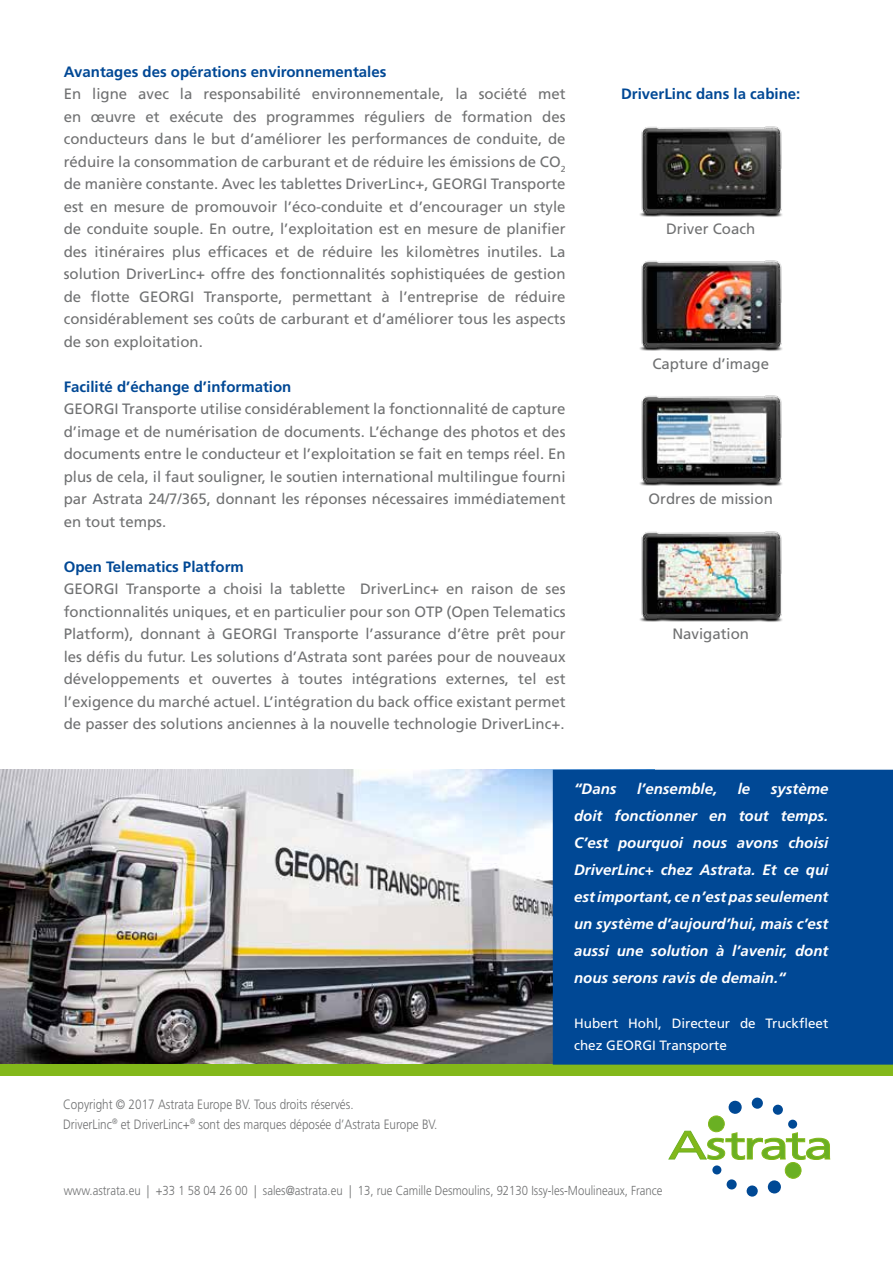
<style>
.page{position:relative;width:893px;height:1263px;background:#fff}
.page>*{position:absolute;margin:0;border:0;box-sizing:border-box;transform-origin:0 0}
.t1{font:15px/22.5px "Frutiger LT Std";color:#707172;text-align:justify}
.t2{font:italic 700 15px/27px "Frutiger LT Std";color:#fff;text-align:justify}
.t3{font:700 15px "Frutiger LT Std";color:#004895}
.t4{font:300 13.5px/19.5px "Frutiger LT Std";color:#707172;scale:.87 1}
.t5{font:13.5px/22.5px "Frutiger LT Std";color:#fff}
.t6{font:300 13.05px "Frutiger LT Std";color:#707172;scale:.87 1}
</style>
<div class="page">
<svg style="left:0;top:1063px;width:893px;height:13px;background:#7eb11f"></svg>
<img style="left:0;top:770px;width:553px;height:293px">
<div style="left:553px;top:770px;width:340px;height:294px;background:#004895"></div>
<img style="left:640px;top:126px;width:142px;height:91px">
<img style="left:640px;top:260px;width:142px;height:91px">
<img style="left:640px;top:395px;width:142px;height:91px">
<img style="left:640px;top:531px;width:142px;height:91px">
<svg style="left:668px;top:1131px;width:162px;height:29px"></svg>
<div style="left:708px;top:1115px;width:17px;height:17px;background:#6ab023;border-radius:50%"></div>
<div style="left:708px;top:1115px;width:17px;height:17px;border:1px solid #83b81a;border-radius:50%"></div>
<div style="left:728px;top:1100px;width:14px;height:14px;background:#004995;border-radius:50%"></div>
<svg style="left:751px;top:1097px;width:12px;height:12px"></svg>
<div style="left:773px;top:1104px;width:10px;height:11px;background:#004995;border-radius:50%"></div>
<div style="left:788px;top:1119px;width:9px;height:10px;background:#004995;border-radius:50%"></div>
<div style="left:785px;top:1162px;width:16px;height:17px;background:#6ab023;border-radius:50%"></div>
<div style="left:785px;top:1162px;width:17px;height:17px;border:1px solid #83b81a;border-radius:50%"></div>
<div style="left:767px;top:1180px;width:14px;height:14px;background:#004995;border-radius:50%"></div>
<div style="left:746px;top:1185px;width:12px;height:12px;background:#004995;border-radius:50%"></div>
<div style="left:726px;top:1179px;width:11px;height:11px;background:#004995;border-radius:50%"></div>
<svg style="left:712px;top:1165px;width:10px;height:10px"></svg>
<p class="t3" style="left:64px;top:62px;width:324px">Avantages des opérations environnementales</p>
<p class="t1" style="left:64px;top:83px;width:503px">En ligne avec la responsabilité environnementale, la société met en œuvre et exécute des programmes réguliers de formation des conducteurs dans le but d’améliorer les performances de conduite, de réduire la consommation de carburant et de réduire les émissions de CO<sub>2 </sub>de manière constante. Avec les tablettes DriverLinc+, GEORGI Transporte est en mesure de promouvoir l’éco-conduite et d’encourager un style de conduite souple. En outre, l’exploitation est en mesure de planifier des itinéraires plus efficaces et de réduire les kilomètres inutiles. La solution DriverLinc+ offre des fonctionnalités sophistiquées de gestion de flotte GEORGI Transporte, permettant à l’entreprise de réduire considérablement ses coûts de carburant et d’améliorer tous les aspects de son exploitation.</p>
<p class="t3" style="left:64px;top:377px;width:229px">Facilité d’échange d’information</p>
<p class="t1" style="left:64px;top:398px;width:503px">GEORGI Transporte utilise considérablement la fonctionnalité de capture d’image et de numérisation de documents. L’échange des photos et des documents entre le conducteur et l’exploitation se fait en temps réel. En plus de cela, il faut souligner, le soutien international multilingue fourni par Astrata 24/7/365, donnant les réponses nécessaires immédiatement en tout temps.</p>
<p class="t3" style="left:64px;top:557px;width:182px">Open Telematics Platform</p>
<p class="t1" style="left:64px;top:578px;width:503px">GEORGI Transporte a choisi la tablette DriverLinc+ en raison de ses fonctionnalités uniques, et en particulier pour son OTP (Open Telematics Platform), donnant à GEORGI Transporte l’assurance d’être prêt pour les défis du futur. Les solutions d’Astrata sont parées pour de nouveaux développements et ouvertes à toutes intégrations externes, tel est l’exigence du marché actuel. L’intégration du back office existant permet de passer des solutions anciennes à la nouvelle technologie DriverLinc+.</p>
<p class="t3" style="left:621px;top:85px;width:181px">DriverLinc dans la cabine:</p>
<p class="t1" style="left:666px;top:218px;width:91px">Driver Coach</p>
<p class="t1" style="left:652px;top:353px;width:118px">Capture d’image</p>
<p class="t1" style="left:649px;top:488px;width:126px">Ordres de mission</p>
<p class="t1" style="left:672px;top:623px;width:78px">Navigation</p>
<p class="t4" style="left:63px;top:1095px;width:432px">Copyright © 2017 Astrata Europe BV. Tous droits réservés.<br>DriverLinc<sup>®</sup> et DriverLinc+<sup>®</sup> sont des marques déposée d’Astrata Europe BV.</p>
<p class="t2" style="left:574px;top:775px;width:44px">“Dans</p>
<p class="t2" style="left:637px;top:775px;width:82px">l’ensemble,</p>
<p class="t2" style="left:738px;top:775px;width:14px">le</p>
<p class="t2" style="left:574px;top:775px;width:256px;text-indent:197px">système doit fonctionner en tout temps.<br>C’est pourquoi nous avons choisi DriverLinc+ chez Astrata. Et ce qui est important, ce n’est pas seulement un système d’aujourd’hui, mais c’est aussi une solution à l’avenir, dont nous serons ravis de demain.“</p>
<p class="t5" style="left:574px;top:1012px;width:256px">Hubert Hohl, Directeur de Truckfleet chez GEORGI Transporte</p>
<p class="t6" style="left:64px;top:1183px;width:690px">www.astrata.eu | +33 1 58 04 26 00 | sales@astrata.eu | 13, rue Camille Desmoulins, 92130 Issy-les-Moulineaux, France</p>
</div>
